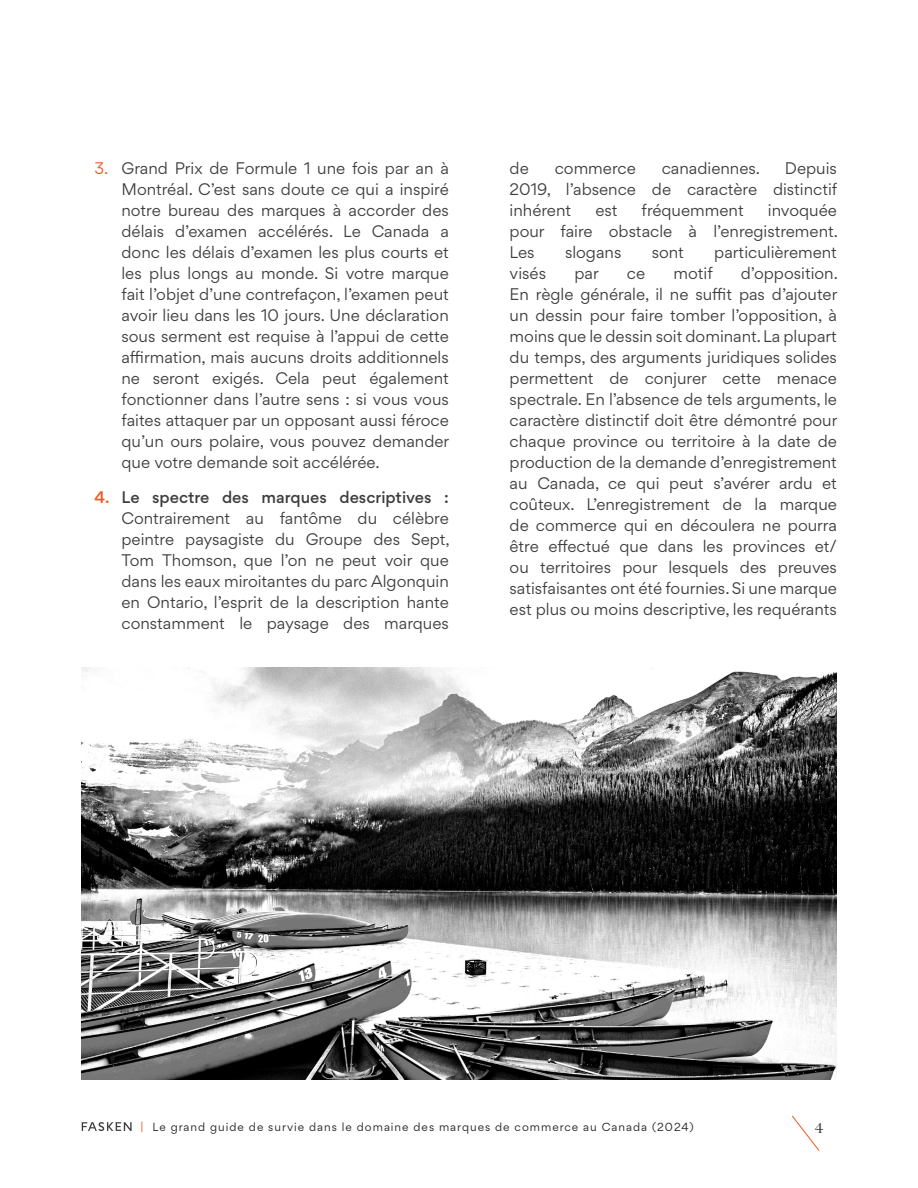
<style>
.page{position:relative;width:918px;height:1188px;background:#fff}
.page>*{position:absolute;margin:0;border:0;box-sizing:border-box;transform-origin:0 0}
.t1{font:15px/21px "Gordita";color:#3e3e3f;text-align:justify}
.t2{font:15px "Chronicle Display";color:#3e3e3f}
.t3{font:10.5px "Gordita";letter-spacing:.095em;color:#231f20}
.s1{color:#f15921}
.s2{font-weight:500;color:#f15921}
.s3{font-weight:500}
</style>
<div class="page">
<svg style="left:791px;top:1115px;width:29px;height:36px"></svg>
<svg style="left:81px;top:1122px;width:51px;height:9px"></svg>
<img style="left:81px;top:667px;width:756px;height:413px">
<p class="t1" style="left:122px;top:158px;width:329px;text-indent:-27px"><span class="s1">3.</span> Grand Prix de Formule 1 une fois par an à Montréal. C’est sans doute ce qui a inspiré notre bureau des marques à accorder des délais d’examen accélérés. Le Canada a donc les délais d’examen les plus courts et les plus longs au monde. Si votre marque fait l’objet d’une contrefaçon, l’examen peut avoir lieu dans les 10 jours. Une déclaration sous serment est requise à l’appui de cette affirmation, mais aucuns droits additionnels ne seront exigés. Cela peut également fonctionner dans l’autre sens : si vous vous faites attaquer par un opposant aussi féroce qu’un ours polaire, vous pouvez demander que votre demande soit accélérée.</p>
<p class="t1" style="left:122px;top:486px;width:330px;text-indent:-27px"><span class="s2">4.</span> <span class="s3">Le spectre des marques descriptives :<br></span>Contrairement au fantôme du célèbre peintre paysagiste du Groupe des Sept, Tom Thomson, que l’on ne peut voir que dans les eaux miroitantes du parc Algonquin en Ontario, l’esprit de la description hante constamment le paysage des marques</p>
<p class="t1" style="left:510px;top:158px;width:21px">de</p>
<p class="t1" style="left:555px;top:158px;width:83px">commerce</p>
<p class="t1" style="left:662px;top:158px;width:100px">canadiennes.</p>
<p class="t1" style="left:510px;top:158px;width:329px;text-indent:275px">Depuis 2019, l’absence de caractère distinctif inhérent</p>
<p class="t1" style="left:595px;top:200px;width:24px">est</p>
<p class="t1" style="left:642px;top:200px;width:104px">fréquemment</p>
<p class="t1" style="left:510px;top:200px;width:330px;text-indent:258px">invoquée pour faire obstacle à l’enregistrement.<br>Les</p>
<p class="t1" style="left:565px;top:242px;width:58px">slogans</p>
<p class="t1" style="left:652px;top:242px;width:34px">sont</p>
<p class="t1" style="left:714px;top:242px;width:124px">particulièrement</p>
<p class="t1" style="left:510px;top:263px;width:38px">visés</p>
<p class="t1" style="left:574px;top:263px;width:26px">par</p>
<p class="t1" style="left:627px;top:263px;width:20px">ce</p>
<p class="t1" style="left:674px;top:263px;width:41px">motif</p>
<p class="t1" style="left:510px;top:263px;width:330px;text-indent:231px">d’opposition.<br>En règle générale, il ne suffit pas d’ajouter un dessin pour faire tomber l’opposition, à moins que le dessin soit dominant. La plupart du temps, des arguments juridiques solides permettent de conjurer cette menace spectrale. En l’absence de tels arguments, le caractère distinctif doit être démontré pour chaque province ou territoire à la date de production de la demande d’enregistrement au Canada, ce qui peut s’avérer ardu et coûteux. L’enregistrement de la marque de commerce qui en découlera ne pourra être effectué que dans les provinces et/ ou territoires pour lesquels des preuves satisfaisantes ont été fournies. Si une marque est plus ou moins descriptive, les requérants</p>
<p class="t3" style="left:141px;top:1120px;width:554px"><span class="s1">|</span> Le grand guide de survie dans le domaine des marques de commerce au Canada (2024)</p>
<p class="t2" style="left:815px;top:1116px;width:10px">4</p>
</div>
